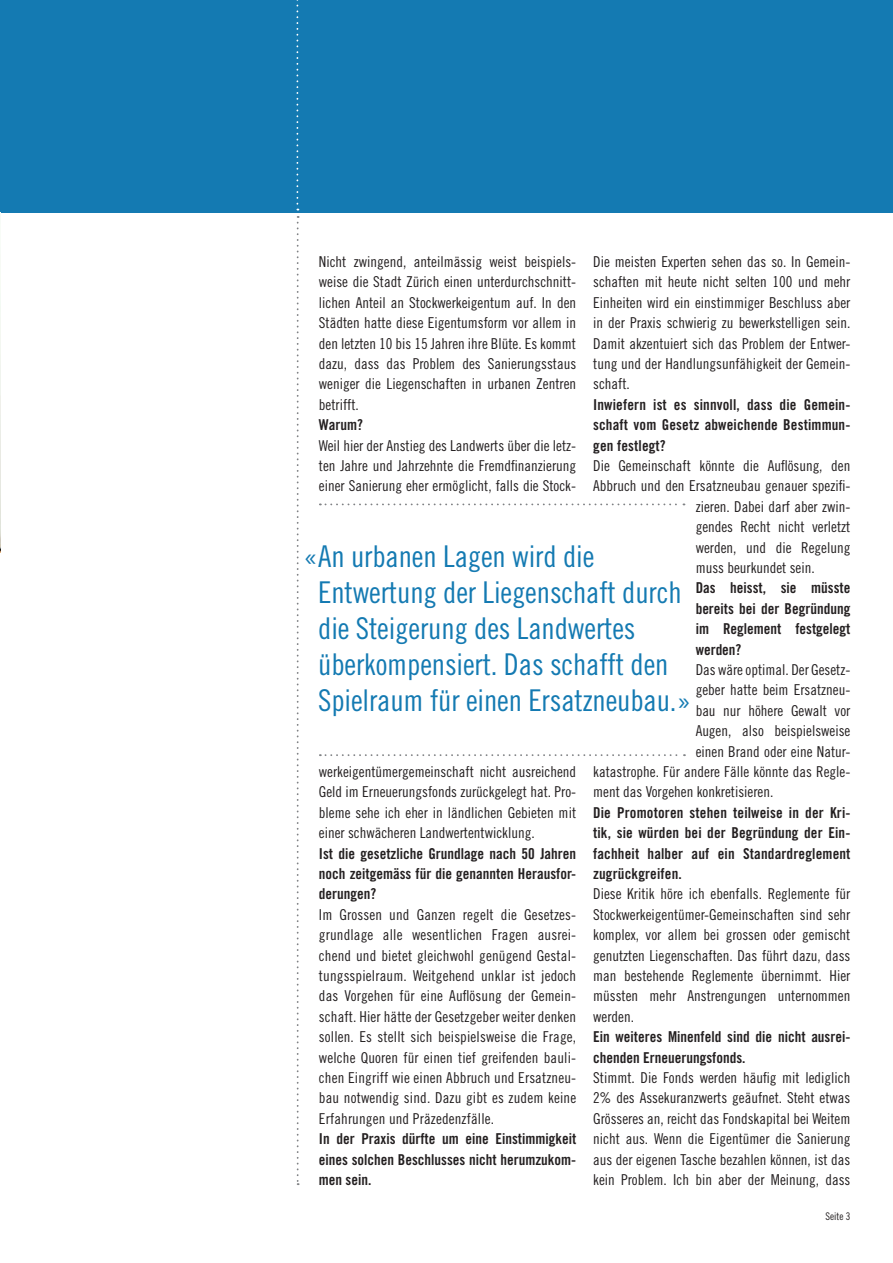
<style>
.page{position:relative;width:893px;height:1263px;background:#fff}
.page>*{position:absolute;margin:0;border:0;box-sizing:border-box;transform-origin:0 0}
.t1{font:30px/36px "Trade Gothic Cond Eighteen";letter-spacing:-.005em;color:#147ab2}
.t2{font:15px/20.4px "Trade Gothic Cond Eighteen";color:#231f20;text-align:justify}
.t3{font:15px/20.4px "Trade Gothic Bold Cond Twenty";color:#231f20;text-align:justify}
.t4{font:10.5px "Trade Gothic Cond Eighteen";color:#231f20}
</style>
<div class="page">
<div style="left:0;top:0;width:893px;height:213px;background:#147ab2"></div>
<img style="left:0;top:279px;width:1px;height:274px">
<svg style="left:297px;top:216px;width:2px;height:969px"></svg>
<svg style="left:296px;top:0;width:2px;height:210px"></svg>
<svg style="left:320px;top:503px;width:364px;height:2px"></svg>
<svg style="left:320px;top:754px;width:365px;height:2px"></svg>
<p class="t2" style="left:593px;top:251px;width:259px">Die meisten Experten sehen das so. In Gemein&shy;schaften mit heute nicht selten 100 und mehr Einheiten wird ein einstimmiger Beschluss aber in der Praxis schwierig zu bewerkstelligen sein.<br>Damit akzentuiert sich das Problem der Entwer&shy;tung und der Handlungsunfähigkeit der Gemein&shy;schaft.</p>
<p class="t3" style="left:593px;top:394px;width:259px">Inwiefern ist es sinnvoll, dass die Gemein&shy;schaft vom Gesetz abweichende Bestimmun&shy;gen festlegt?</p>
<p class="t2" style="left:593px;top:455px;width:259px">Die Gemeinschaft könnte die Auflösung, den</p>
<p class="t2" style="left:593px;top:476px;width:259px">Abbruch und den Ersatzneubau genauer spezifi-</p>
<p class="t2" style="left:696px;top:496px;width:156px">zieren. Dabei darf aber zwin-</p>
<p class="t2" style="left:696px;top:516px;width:156px">gendes Recht nicht verletzt</p>
<p class="t2" style="left:696px;top:537px;width:156px">werden, und die Regelung</p>
<p class="t2" style="left:696px;top:557px;width:121px">muss beurkundet sein.</p>
<p class="t3" style="left:696px;top:578px;width:156px">Das heisst, sie müsste bereits bei der Begründung im Reglement festgelegt werden?</p>
<p class="t2" style="left:696px;top:659px;width:156px">Das wäre optimal. Der Gesetz-</p>
<p class="t2" style="left:696px;top:680px;width:156px">geber hatte beim Ersatzneu-</p>
<p class="t2" style="left:696px;top:700px;width:156px">bau nur höhere Gewalt vor</p>
<p class="t2" style="left:696px;top:720px;width:156px">Augen, also beispielsweise</p>
<p class="t2" style="left:696px;top:741px;width:156px">einen Brand oder eine Natur-</p>
<p class="t2" style="left:593px;top:761px;width:259px">katastrophe. Für andere Fälle könnte das Regle-</p>
<p class="t2" style="left:593px;top:782px;width:182px">ment das Vorgehen konkretisieren.</p>
<p class="t3" style="left:593px;top:802px;width:259px">Die Promotoren stehen teilweise in der Kri&shy;tik, sie würden bei der Begründung der Ein&shy;fachheit halber auf ein Standardreglement zugrückgreifen.</p>
<p class="t2" style="left:593px;top:884px;width:259px">Diese Kritik höre ich ebenfalls. Reglemente für Stockwerkeigentümer-Gemeinschaften sind sehr komplex, vor allem bei grossen oder gemischt genutzten Liegenschaften. Das führt dazu, dass man bestehende Reglemente übernimmt. Hier müssten mehr Anstrengungen unternommen werden.</p>
<p class="t3" style="left:593px;top:1026px;width:259px">Ein weiteres Minenfeld sind die nicht ausrei&shy;chenden Erneuerungsfonds.</p>
<p class="t2" style="left:593px;top:1067px;width:259px">Stimmt. Die Fonds werden häufig mit lediglich 2% des Assekuranzwerts geäufnet. Steht etwas Grösseres an, reicht das Fondskapital bei Weitem nicht aus. Wenn die Eigentümer die Sanierung aus der eigenen Tasche bezahlen können, ist das kein Problem. Ich bin aber der Meinung, dass</p>
<p class="t2" style="left:319px;top:251px;width:259px">Nicht zwingend, anteilmässig weist beispiels&shy;weise die Stadt Zürich einen unterdurchschnitt&shy;lichen Anteil an Stockwerkeigentum auf. In den Städten hatte diese Eigentumsform vor allem in den letzten 10 bis 15 Jahren ihre Blüte. Es kommt dazu, dass das Problem des Sanierungsstaus weniger die Liegenschaften in urbanen Zentren betrifft.</p>
<p class="t3" style="left:319px;top:414px;width:46px">Warum?</p>
<p class="t2" style="left:319px;top:435px;width:259px">Weil hier der Anstieg des Landwerts über die letz&shy;ten Jahre und Jahrzehnte die Fremdfinanzierung einer Sanierung eher ermöglicht, falls die Stock-</p>
<h1 class="t1" style="left:318px;top:538px;width:375px;text-indent:-15px">«An urbanen Lagen wird die<br>Entwertung der Liegenschaft durch die Steigerung des Landwertes überkompensiert. Das schafft den<br>Spielraum für einen Ersatzneubau.»</h1>
<p class="t2" style="left:319px;top:761px;width:259px">werkeigentümergemeinschaft nicht ausreichend Geld im Erneuerungsfonds zurückgelegt hat. Pro&shy;bleme sehe ich eher in ländlichen Gebieten mit einer schwächeren Landwertentwicklung.</p>
<p class="t3" style="left:319px;top:843px;width:259px">Ist die gesetzliche Grundlage nach 50 Jahren noch zeitgemäss für die genannten Herausfor&shy;derungen?</p>
<p class="t2" style="left:319px;top:904px;width:259px">Im Grossen und Ganzen regelt die Gesetzes&shy;grundlage alle wesentlichen Fragen ausrei&shy;chend und bietet gleichwohl genügend Gestal&shy;tungsspielraum. Weitgehend unklar ist jedoch das Vorgehen für eine Auflösung der Gemein&shy;schaft. Hier hätte der Gesetzgeber weiter denken sollen. Es stellt sich beispielsweise die Frage, welche Quoren für einen tief greifenden bauli&shy;chen Eingriff wie einen Abbruch und Ersatzneu&shy;bau notwendig sind. Dazu gibt es zudem keine Erfahrungen und Präzedenzfälle.</p>
<p class="t3" style="left:319px;top:1128px;width:259px">In der Praxis dürfte um eine Einstimmigkeit eines solchen Beschlusses nicht herumzukom&shy;men sein.</p>
<p class="t4" style="left:825px;top:1210px;width:27px">Seite 3</p>
</div>
